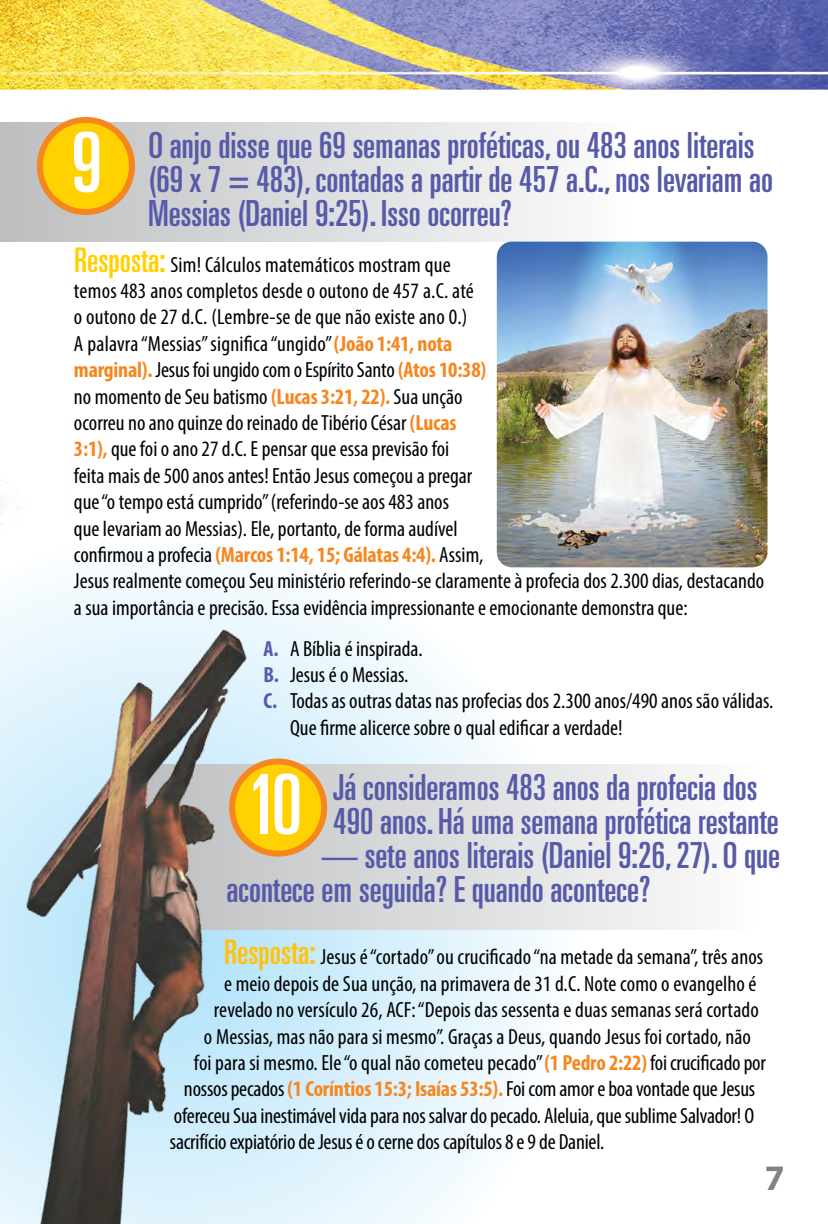
<style>
.page{position:relative;width:828px;height:1224px;background:#fff}
.page>*{position:absolute;margin:0;border:0;box-sizing:border-box;transform-origin:0 0}
.t1{font:ultra-condensed 83px "Univers";color:#fff}
.t2{font:ultra-condensed 36px/34px "Univers";color:#575aa8}
.t3{font:700 36px "Myriad Pro";color:#808285}
.t4{font:condensed 22px/26.4px "Myriad Pro";color:#000}
.s1{font-family:"Univers";font-stretch:ultra-condensed;font-size:34px;color:#ffd100}
.s2{font-weight:700;color:#f6871f}
.s3{font-weight:700;color:#575aa8}
.s4{font-family:"Univers";font-stretch:ultra-condensed;font-size:34px;color:#ffc20e}
</style>
<div class="page">
<svg style="left:108px;top:567px;width:473px;height:657px"></svg>
<img style="left:0;top:0;width:828px;height:554px">
<svg style="left:347px;top:764px;width:337px;height:166px"></svg>
<img style="left:0;top:575px;width:347px;height:649px">
<div style="left:232px;top:761px;width:92px;height:93px;background:#ffd100;border-radius:50%"></div>
<div style="left:229px;top:758px;width:98px;height:99px;border:6px solid #f6871f;border-radius:50%"></div>
<div style="left:0;top:123px;width:628px;height:119px;background:linear-gradient(to right,#bdbcba,#fbfcfe)"></div>
<div style="left:40px;top:120px;width:92px;height:92px;background:#ffd100;border-radius:50%"></div>
<div style="left:37px;top:117px;width:98px;height:98px;border:6px solid #f6871f;border-radius:50%"></div>
<img style="left:497px;top:242px;width:271px;height:325px">
<h1 class="t1" style="left:71px;top:115px;width:32px">9</h1>
<h2 class="t2" style="left:148px;top:128px;width:626px">O anjo disse que 69 semanas proféticas, ou 483 anos literais (69 x 7 = 483), contadas a partir de 457 a.C., nos levariam ao<br>Messias (Daniel 9:25). Isso ocorreu?</h2>
<p class="t4" style="left:74px;top:251px;width:692px"><span class="s1">Resposta:</span> Sim! Cálculos matemáticos mostram que<br>temos 483 anos completos desde o outono de 457 a.C. até<br>o outono de 27 d.C. (Lembre-se de que não existe ano 0.)<br>A palavra “Messias” significa “ungido” <span class="s2">(João 1:41, nota<br>marginal).</span> Jesus foi ungido com o Espírito Santo <span class="s2">(Atos 10:38)<br></span>no momento de Seu batismo <span class="s2">(Lucas 3:21, 22).</span> Sua unção<br>ocorreu no ano quinze do reinado de Tibério César <span class="s2">(Lucas<br>3:1),</span> que foi o ano 27 d.C. E pensar que essa previsão foi<br>feita mais de 500 anos antes! Então Jesus começou a pregar<br>que “o tempo está cumprido” (referindo-se aos 483 anos<br>que levariam ao Messias). Ele, portanto, de forma audível<br>confirmou a profecia <span class="s2">(Marcos 1:14, 15; Gálatas 4:4).</span> Assim,<br>Jesus realmente começou Seu ministério referindo-se claramente à profecia dos 2.300 dias, destacando a sua importância e precisão. Essa evidência impressionante e emocionante demonstra que:</p>
<p class="t4" style="left:264px;top:635px;width:161px"><span class="s3">A.</span> A Bíblia é inspirada.</p>
<p class="t4" style="left:264px;top:661px;width:146px"><span class="s3">B.</span> Jesus é o Messias.</p>
<p class="t4" style="left:264px;top:688px;width:511px"><span class="s3">C.</span> Todas as outras datas nas profecias dos 2.300 anos/490 anos são válidas.</p>
<p class="t4" style="left:290px;top:714px;width:334px">Que firme alicerce sobre o qual edificar a verdade!</p>
<h1 class="t1" style="left:247px;top:757px;width:57px">10</h1>
<h2 class="t2" style="left:333px;top:770px;width:447px">Já consideramos 483 anos da profecia dos<br>490 anos. Há uma semana profética restante</h2>
<h2 class="t2" style="left:226px;top:838px;width:555px;text-indent:96px">— sete anos literais (Daniel 9:26, 27). O que acontece em seguida? E quando acontece?</h2>
<p class="t4" style="left:224px;top:944px;width:541px"><span class="s4">Resposta:</span> Jesus é “cortado” ou crucificado “na metade da semana”, três anos</p>
<p class="t4" style="left:224px;top:970px;width:534px">e meio depois de Sua unção, na primavera de 31 d.C. Note como o evangelho é</p>
<p class="t4" style="left:214px;top:996px;width:546px">revelado no versículo 26, ACF: “Depois das sessenta e duas semanas será cortado</p>
<p class="t4" style="left:204px;top:1023px;width:549px">o Messias, mas não para si mesmo”. Graças a Deus, quando Jesus foi cortado, não</p>
<p class="t4" style="left:194px;top:1049px;width:573px">foi para si mesmo. Ele “o qual não cometeu pecado” <span class="s2">(1 Pedro 2:22)</span> foi crucificado por</p>
<p class="t4" style="left:184px;top:1076px;width:573px">nossos pecados <span class="s2">(1 Coríntios 15:3; Isaías 53:5).</span> Foi com amor e boa vontade que Jesus</p>
<p class="t4" style="left:174px;top:1102px;width:582px">ofereceu Sua inestimável vida para nos salvar do pecado. Aleluia, que sublime Salvador! O</p>
<p class="t4" style="left:170px;top:1128px;width:436px">sacrifício expiatório de Jesus é o cerne dos capítulos 8 e 9 de Daniel.</p>
<h2 class="t3" style="left:765px;top:1155px;width:21px">7</h2>
</div>
